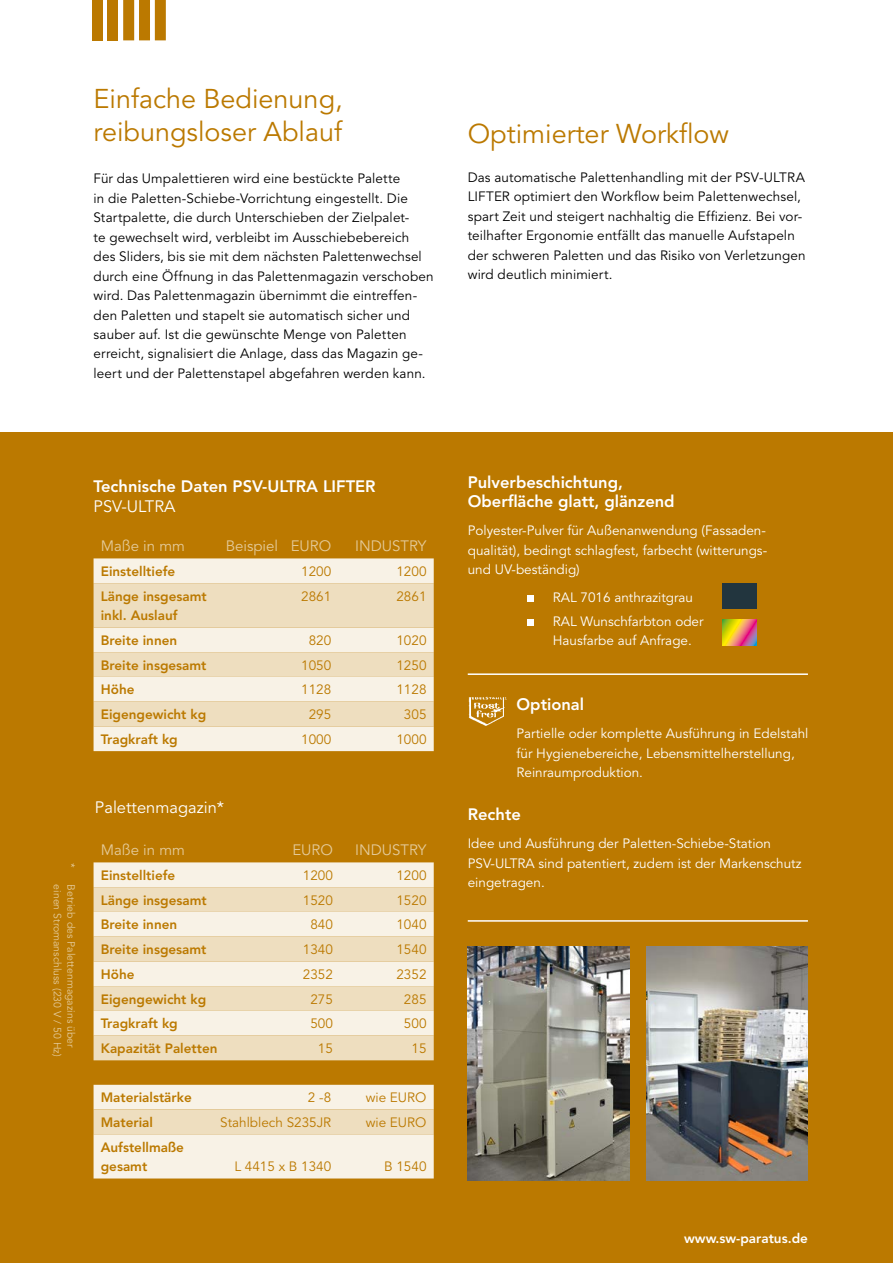
<style>
.page{position:relative;width:893px;height:1263px;background:#fff}
.page>*{position:absolute;margin:0;border:0;box-sizing:border-box;transform-origin:0 0}
.t1{font:27px/33px "Avenir";color:#bb7900}
.t2{font:800 16.5px/19.5px "Avenir";color:#fff}
.t3{font:16.5px "Avenir";color:#fff}
.t4{font:15px "Avenir";color:#e4ca99}
.t5{font:13.5px/19.5px "Avenir";letter-spacing:.01em;color:#000}
.t6{font:13.5px/19.5px "Avenir";color:#fff}
.t7{font:800 13.5px/19.5px "Avenir";color:#bb7900}
.t8{font:13.5px "Avenir";color:#bb7900}
.t9{font:800 13.5px "Avenir";color:#fff}
.t10{font:10.5px "Avenir";color:#e4ca99}
</style>
<div class="page">
<div style="left:0;top:1220px;width:893px;height:43px;background:#bb7900"></div>
<div style="left:123px;top:0;width:11px;height:40px;background:#bb7900"></div>
<div style="left:107px;top:0;width:11px;height:40px;background:#bb7900"></div>
<div style="left:92px;top:0;width:11px;height:40px;background:#bb7900"></div>
<div style="left:139px;top:0;width:11px;height:40px;background:#bb7900"></div>
<div style="left:155px;top:0;width:11px;height:40px;background:#bb7900"></div>
<div style="left:0;top:432px;width:893px;height:792px;background:#bb7900"></div>
<div style="left:94px;top:558px;width:340px;height:193px;background:#f8f2e6"></div>
<svg style="left:94px;top:583px;width:340px;height:143px;background:#f1e4cb"></svg>
<div style="left:94px;top:862px;width:340px;height:25px;background:#f8f2e6"></div>
<svg style="left:94px;top:887px;width:340px;height:173px;background:#f1e5ce"></svg>
<svg style="left:94px;top:1085px;width:340px;height:93px;background:#f4ebda"></svg>
<div style="left:723px;top:584px;width:34px;height:25px;background:#22353e"></div>
<svg style="left:723px;top:620px;width:34px;height:25px"></svg>
<div style="left:527px;top:595px;width:7px;height:7px;background:#fff"></div>
<div style="left:527px;top:619px;width:7px;height:7px;background:#fff"></div>
<img style="left:468px;top:696px;width:39px;height:30px">
<hr style="left:468px;top:673px;width:340px;height:2px;background:#fff">
<hr style="left:468px;top:920px;width:340px;height:2px;background:#fff">
<img style="left:646px;top:946px;width:162px;height:234px">
<img style="left:468px;top:946px;width:161px;height:234px">
<h1 class="t1" style="left:94px;top:83px;width:251px">Einfache Bedienung, reibungsloser Ablauf</h1>
<p class="t5" style="left:94px;top:169px;width:342px">Für das Umpalettieren wird eine bestückte Palette<br>in die Paletten-Schiebe-Vorrichtung eingestellt. Die Startpalette, die durch Unterschieben der Zielpalet-<br>te gewechselt wird, verbleibt im Ausschiebebereich des Sliders, bis sie mit dem nächsten Palettenwechsel durch eine Öffnung in das Palettenmagazin verschoben wird. Das Palettenmagazin übernimmt die eintreffen&shy;den Paletten und stapelt sie automatisch sicher und sauber auf. Ist die gewünschte Menge von Paletten erreicht, signalisiert die Anlage, dass das Magazin ge&shy;leert und der Palettenstapel abgefahren werden kann.</p>
<h1 class="t1" style="left:468px;top:118px;width:263px">Optimierter Workflow</h1>
<p class="t5" style="left:468px;top:168px;width:339px">Das automatische Palettenhandling mit der PSV-ULTRA LIFTER optimiert den Workflow beim Palettenwechsel, spart Zeit und steigert nachhaltig die Effizienz. Bei vor&shy;teilhafter Ergonomie entfällt das manuelle Aufstapeln der schweren Paletten und das Risiko von Verletzungen wird deutlich minimiert.</p>
<p class="t2" style="left:94px;top:477px;width:284px">Technische Daten PSV-ULTRA LIFTER</p>
<p class="t3" style="left:94px;top:496px;width:83px">PSV-ULTRA</p>
<p class="t4" style="left:101px;top:537px;width:86px">Maße in mm</p>
<p class="t4" style="left:226px;top:537px;width:107px">Beispiel EURO</p>
<p class="t4" style="left:355px;top:537px;width:73px">INDUSTRY</p>
<p class="t7" style="left:101px;top:561px;width:76px">Einstelltiefe</p>
<p class="t8" style="left:301px;top:563px;width:32px">1200</p>
<p class="t8" style="left:396px;top:563px;width:32px">1200</p>
<p class="t7" style="left:101px;top:586px;width:108px">Länge insgesamt inkl. Auslauf</p>
<p class="t8" style="left:301px;top:588px;width:32px">2861</p>
<p class="t8" style="left:396px;top:588px;width:32px">2861</p>
<p class="t7" style="left:101px;top:630px;width:78px">Breite innen</p>
<p class="t8" style="left:309px;top:632px;width:24px">820</p>
<p class="t8" style="left:396px;top:632px;width:32px">1020</p>
<p class="t7" style="left:101px;top:655px;width:107px">Breite insgesamt</p>
<p class="t8" style="left:301px;top:657px;width:32px">1050</p>
<p class="t8" style="left:396px;top:657px;width:32px">1250</p>
<p class="t7" style="left:101px;top:680px;width:35px">Höhe</p>
<p class="t8" style="left:301px;top:682px;width:32px">1128</p>
<p class="t8" style="left:396px;top:682px;width:32px">1128</p>
<p class="t7" style="left:101px;top:705px;width:107px">Eigengewicht kg</p>
<p class="t8" style="left:309px;top:707px;width:24px">295</p>
<p class="t8" style="left:404px;top:707px;width:24px">305</p>
<p class="t7" style="left:101px;top:729px;width:79px">Tragkraft kg</p>
<p class="t8" style="left:301px;top:731px;width:32px">1000</p>
<p class="t8" style="left:396px;top:731px;width:32px">1000</p>
<p class="t10" style="left:77px;top:863px;width:6px;rotate:90deg">*</p>
<p class="t10" style="left:64px;top:884px;width:174px;rotate:90deg">einen Stromanschluss (230 V / 50 Hz)</p>
<p class="t10" style="left:77px;top:884px;width:165px;rotate:90deg">Betrieb des Palettenmagazins über</p>
<p class="t3" style="left:95px;top:798px;width:131px">Palettenmagazin*</p>
<p class="t4" style="left:101px;top:841px;width:86px">Maße in mm</p>
<p class="t4" style="left:292px;top:841px;width:42px">EURO</p>
<p class="t4" style="left:355px;top:841px;width:73px">INDUSTRY</p>
<p class="t7" style="left:101px;top:865px;width:76px">Einstelltiefe</p>
<p class="t8" style="left:303px;top:867px;width:32px">1200</p>
<p class="t8" style="left:396px;top:867px;width:32px">1200</p>
<p class="t7" style="left:101px;top:890px;width:108px">Länge insgesamt</p>
<p class="t8" style="left:303px;top:892px;width:32px">1520</p>
<p class="t8" style="left:396px;top:892px;width:32px">1520</p>
<p class="t7" style="left:101px;top:915px;width:78px">Breite innen</p>
<p class="t8" style="left:310px;top:917px;width:24px">840</p>
<p class="t8" style="left:396px;top:917px;width:32px">1040</p>
<p class="t7" style="left:101px;top:940px;width:107px">Breite insgesamt</p>
<p class="t8" style="left:303px;top:942px;width:32px">1340</p>
<p class="t8" style="left:396px;top:942px;width:32px">1540</p>
<p class="t7" style="left:101px;top:964px;width:35px">Höhe</p>
<p class="t8" style="left:303px;top:966px;width:32px">2352</p>
<p class="t8" style="left:396px;top:966px;width:32px">2352</p>
<p class="t7" style="left:101px;top:989px;width:107px">Eigengewicht kg</p>
<p class="t8" style="left:310px;top:991px;width:24px">275</p>
<p class="t8" style="left:404px;top:991px;width:24px">285</p>
<p class="t7" style="left:101px;top:1014px;width:79px">Tragkraft kg</p>
<p class="t8" style="left:310px;top:1016px;width:24px">500</p>
<p class="t8" style="left:404px;top:1016px;width:24px">500</p>
<p class="t7" style="left:101px;top:1039px;width:118px">Kapazität Paletten</p>
<p class="t8" style="left:318px;top:1041px;width:17px">15</p>
<p class="t8" style="left:411px;top:1041px;width:17px">15</p>
<p class="t7" style="left:101px;top:1088px;width:93px">Materialstärke</p>
<p class="t8" style="left:308px;top:1090px;width:25px">2 -8</p>
<p class="t8" style="left:366px;top:1090px;width:62px">wie EURO</p>
<p class="t7" style="left:101px;top:1112px;width:54px">Material</p>
<p class="t8" style="left:220px;top:1114px;width:113px">Stahlblech S235JR</p>
<p class="t8" style="left:366px;top:1114px;width:62px">wie EURO</p>
<p class="t7" style="left:101px;top:1137px;width:85px">Aufstellmaße gesamt</p>
<p class="t8" style="left:234px;top:1159px;width:98px">L 4415 x B 1340</p>
<p class="t8" style="left:384px;top:1159px;width:44px">B 1540</p>
<p class="t2" style="left:468px;top:472px;width:208px">Pulverbeschichtung,<br>Oberfläche glatt, glänzend</p>
<p class="t6" style="left:468px;top:521px;width:301px">Polyester-Pulver für Außenanwendung (Fassaden&shy;qualität), bedingt schlagfest, farbecht (witterungs&shy;und UV-beständig)</p>
<p class="t6" style="left:553px;top:586px;width:152px;line-height:23.7px">RAL 7016 anthrazitgrau<br>RAL Wunschfarbton oder</p>
<p class="t6" style="left:553px;top:631px;width:141px">Hausfarbe auf Anfrage.</p>
<p class="t2" style="left:516px;top:695px;width:69px">Optional</p>
<p class="t6" style="left:516px;top:724px;width:293px">Partielle oder komplette Ausführung in Edelstahl für Hygienebereiche, Lebensmittelherstellung,<br>Reinraumproduktion.</p>
<p class="t2" style="left:468px;top:805px;width:55px">Rechte</p>
<p class="t6" style="left:468px;top:834px;width:335px">Idee und Ausführung der Paletten-Schiebe-Station<br>PSV-ULTRA sind patentiert, zudem ist der Markenschutz eingetragen.</p>
<p class="t9" style="left:684px;top:1230px;width:125px">www.sw-paratus.de</p>
</div>
